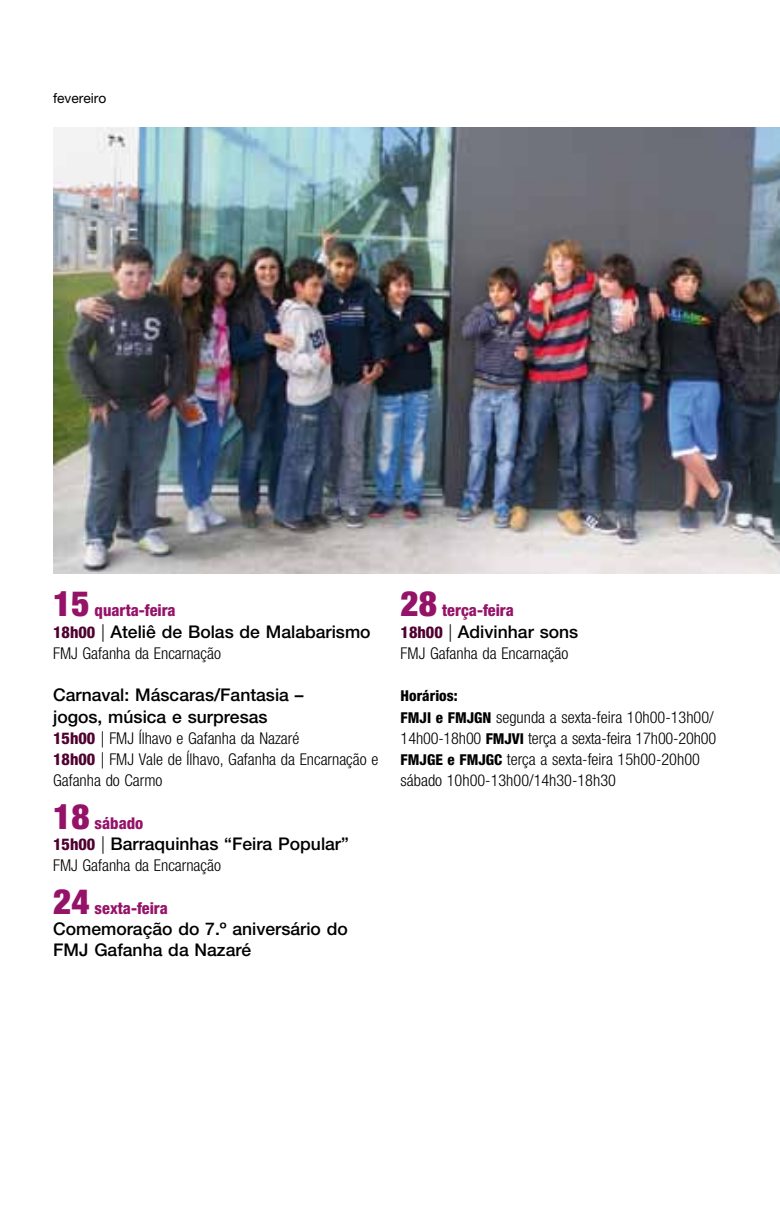
<style>
.page{position:relative;width:780px;height:1205px;background:#fff}
.page>*{position:absolute;margin:0;border:0;box-sizing:border-box;transform-origin:0 0}
.t1{font:500 17.5px/21.2px "Helvetica Neue";color:#000}
.t2{font:300 condensed 16.25px/21.2px "Helvetica Neue";color:#000}
.t3{font:800 condensed 16.25px "Helvetica Neue";color:#951269}
.t4{font:800 condensed 15px "Helvetica Neue";color:#000}
.t5{font:13.75px "Helvetica Neue";color:#000}
.s1{font-weight:900;font-size:35px}
.s2{font-weight:800;font-stretch:condensed;font-size:16.25px;color:#4f0030}
.s3{font-weight:300}
.s4{font-weight:800;color:#4f0030}
.s5{font-stretch:normal}
.s6{font-weight:800;font-size:15px}
</style>
<div class="page">
<img style="left:53px;top:128px;width:727px;height:446px">
<p class="t5" style="left:53px;top:90px;width:55px">fevereiro</p>
<p class="t3" style="left:53px;top:600px;width:124px"><span class="s1">15</span> quarta-feira</p>
<p class="t1" style="left:53px;top:620px;width:319px"><span class="s2">18h00</span> <span class="s3">|</span> Ateliê de Bolas de Malabarismo</p>
<p class="t2" style="left:53px;top:642px;width:169px">FMJ Gafanha da Encarnação</p>
<p class="t1" style="left:53px;top:684px;width:252px">Carnaval: Máscaras/Fantasia – jogos, música e surpresas</p>
<p class="t2" style="left:53px;top:727px;width:327px"><span class="s4">15h00</span> <span class="s5">|</span> FMJ Ílhavo e Gafanha da Nazaré<br><span class="s4">18h00</span> <span class="s5">|</span> FMJ Vale de Ílhavo, Gafanha da Encarnação e<br>Gafanha do Carmo</p>
<p class="t3" style="left:53px;top:813px;width:92px"><span class="s1">18</span> sábado</p>
<p class="t1" style="left:53px;top:833px;width:297px"><span class="s2">15h00</span> <span class="s3">|</span> Barraquinhas “Feira Popular”</p>
<p class="t2" style="left:53px;top:855px;width:169px">FMJ Gafanha da Encarnação</p>
<p class="t3" style="left:53px;top:898px;width:116px"><span class="s1">24</span> sexta-feira</p>
<p class="t1" style="left:53px;top:918px;width:296px">Comemoração do 7.º aniversário do<br>FMJ Gafanha da Nazaré</p>
<p class="t3" style="left:400px;top:600px;width:115px"><span class="s1">28</span> terça-feira</p>
<p class="t1" style="left:400px;top:620px;width:179px"><span class="s2">18h00</span> <span class="s3">|</span> Adivinhar sons</p>
<p class="t2" style="left:400px;top:642px;width:169px">FMJ Gafanha da Encarnação</p>
<p class="t4" style="left:400px;top:687px;width:58px">Horários:</p>
<p class="t2" style="left:400px;top:706px;width:317px"><span class="s6">FMJI e FMJGN</span> segunda a sexta-feira 10h00-13h00/ 14h00-18h00 <span class="s6">FMJVI</span> terça a sexta-feira 17h00-20h00<br><span class="s6">FMJGE e FMJGC</span> terça a sexta-feira 15h00-20h00 sábado 10h00-13h00/14h30-18h30</p>
</div>
